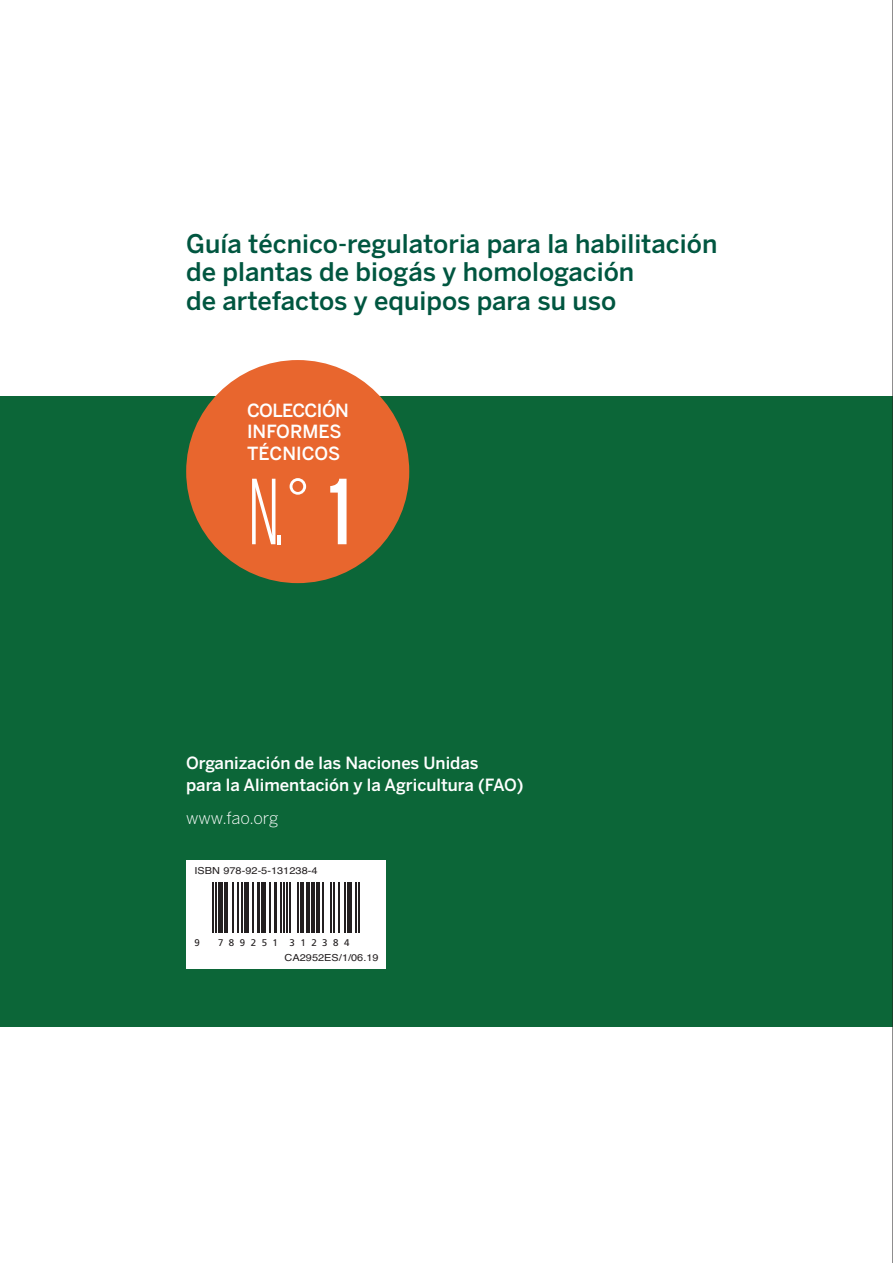
<style>
.page{position:relative;width:893px;height:1263px;background:#fff}
.page>*{position:absolute;margin:0;border:0;box-sizing:border-box;transform-origin:0 0}
.t1{font:100.5px "Chalet Comprime Milan Sixty";color:#fff}
.t2{font:500 25.5px/28.5px "Benton Sans";color:#005640}
.t3{font:500 18px "Benton Sans";letter-spacing:-.01em;color:#fff}
.t4{font:500 18px "Benton Sans";letter-spacing:-.03em;color:#fff}
.t5{font:500 16.65px/22.4px "Benton Sans";color:#fff}
.t6{font:300 16.65px "Benton Sans";color:#fff}
.t7{font:9.75px "Helvetica";color:#231f20;scale:1.13 1}
.t8{font:9.75px "Frutiger LT Std";letter-spacing:.57em;color:#231f20}
.s1{font-family:"Chalet Comprime Cologne Sixty"}
.s2{font-family:"Arial"}
</style>
<div class="page">
<div style="left:0;top:396px;width:893px;height:630px;background:#0c6638"></div>
<div style="left:186px;top:360px;width:223px;height:223px;background:#e8662e;border-radius:50%"></div>
<div style="left:186px;top:860px;width:200px;height:108px;background:#fff"></div>
<hr style="left:212px;top:882px;width:1px;height:50px;background:#231f20">
<hr style="left:215px;top:882px;width:1px;height:50px;background:#231f20">
<div style="left:218px;top:882px;width:5px;height:50px;background:#231f20"></div>
<hr style="left:224px;top:882px;width:3px;height:50px;background:#231f20">
<hr style="left:232px;top:882px;width:2px;height:50px;background:#231f20">
<hr style="left:237px;top:882px;width:1px;height:50px;background:#231f20">
<hr style="left:241px;top:882px;width:2px;height:50px;background:#231f20">
<div style="left:244px;top:882px;width:5px;height:50px;background:#231f20"></div>
<hr style="left:252px;top:882px;width:2px;height:50px;background:#231f20">
<hr style="left:257px;top:882px;width:3px;height:50px;background:#231f20">
<hr style="left:262px;top:882px;width:4px;height:50px;background:#231f20">
<hr style="left:269px;top:882px;width:2px;height:50px;background:#231f20">
<hr style="left:274px;top:882px;width:3px;height:50px;background:#231f20">
<hr style="left:280px;top:882px;width:2px;height:50px;background:#231f20">
<hr style="left:283px;top:882px;width:2px;height:50px;background:#231f20">
<hr style="left:286px;top:882px;width:2px;height:50px;background:#231f20">
<hr style="left:290px;top:882px;width:1px;height:50px;background:#231f20">
<hr style="left:297px;top:882px;width:2px;height:50px;background:#231f20">
<hr style="left:301px;top:882px;width:3px;height:50px;background:#231f20">
<hr style="left:307px;top:882px;width:3px;height:50px;background:#231f20">
<hr style="left:311px;top:882px;width:4px;height:50px;background:#231f20">
<hr style="left:316px;top:882px;width:3px;height:50px;background:#231f20">
<hr style="left:322px;top:882px;width:2px;height:50px;background:#231f20">
<hr style="left:330px;top:882px;width:2px;height:50px;background:#231f20">
<hr style="left:333px;top:882px;width:2px;height:50px;background:#231f20">
<hr style="left:338px;top:882px;width:1px;height:50px;background:#231f20">
<hr style="left:344px;top:882px;width:2px;height:50px;background:#231f20">
<div style="left:347px;top:882px;width:5px;height:50px;background:#231f20"></div>
<hr style="left:355px;top:882px;width:2px;height:50px;background:#231f20">
<hr style="left:358px;top:882px;width:2px;height:50px;background:#231f20">
<hr style="left:892px;top:0;width:1px;height:1263px;background:#231f20">
<p class="t2" style="left:186px;top:229px;width:533px">Guía técnico-regulatoria para la habilitación de plantas de biogás y homologación<br>de artefactos y equipos para su uso</p>
<p class="t4" style="left:247px;top:399px;width:103px">COLECCIÓN</p>
<p class="t3" style="left:247px;top:421px;width:96px">INFORMES</p>
<p class="t3" style="left:247px;top:443px;width:95px">TÉCNICOS</p>
<p class="t1" style="left:247px;top:458px;width:106px">N.˚ <span class="s1">1</span></p>
<p class="t5" style="left:186px;top:751px;width:339px">Organización de las Naciones Unidas<br>para la Alimentación y la Agricultura (FAO)</p>
<p class="t6" style="left:186px;top:808px;width:94px">www.fao.org</p>
<p class="t7" style="left:195px;top:863px;width:110px">ISBN 978-92-5-131238-4</p>
<p class="t8" style="left:195px;top:937px;width:7px">9</p>
<p class="t8" style="left:218px;top:937px;width:133px">789251 312384</p>
<p class="t7" style="left:285px;top:950px;width:85px">CA2952ES/1/0<span class="s2">6</span>.19</p>
</div>
